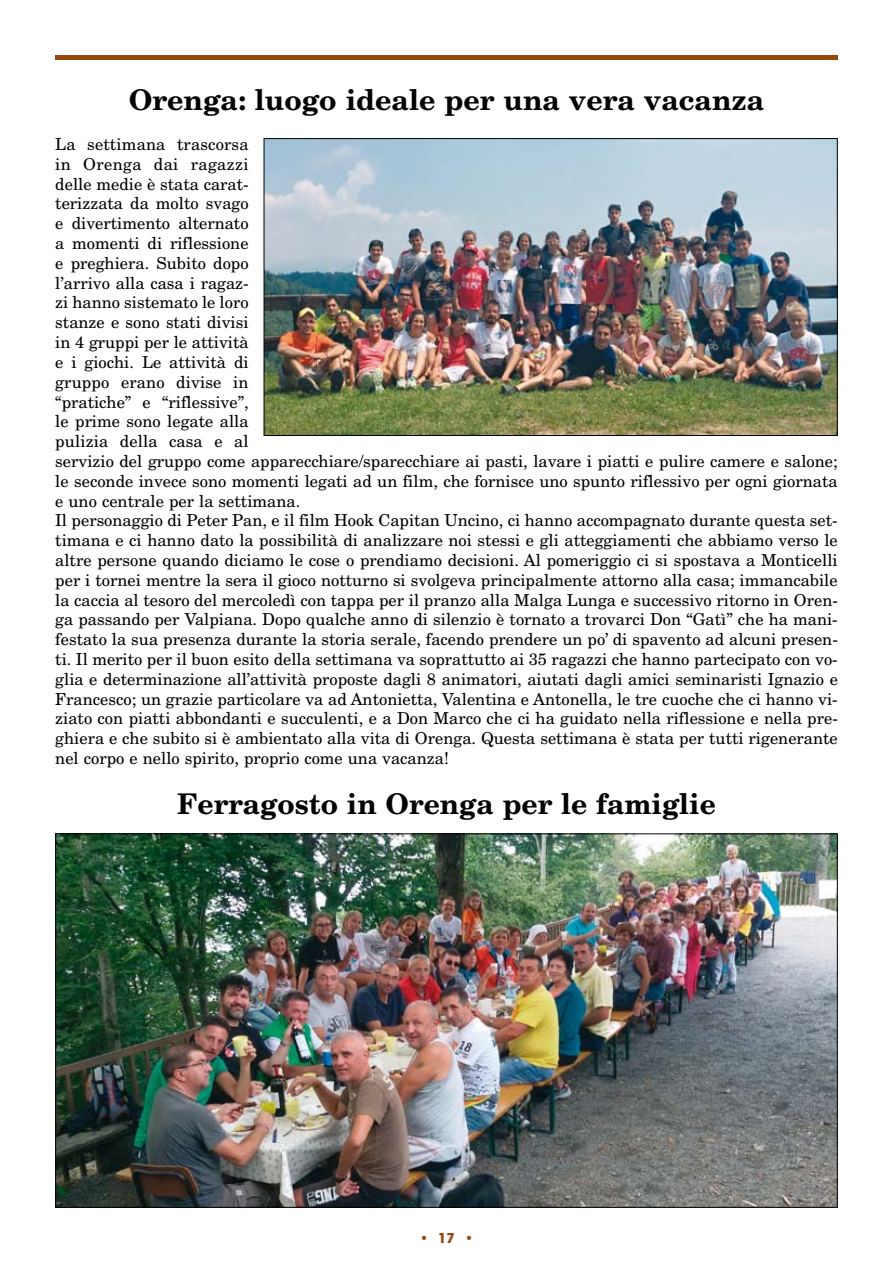
<style>
.page{position:relative;width:893px;height:1263px;background:#fff}
.page>*{position:absolute;margin:0;border:0;box-sizing:border-box;transform-origin:0 0}
.t1{font:700 28.5px "New Century Schlbk";color:#000}
.t2{font:16.5px/19.8px "New Century Schlbk";color:#000}
.t3{font:700 13.5px "Avant Garde";color:#99460e}
</style>
<div class="page">
<div style="left:55px;top:55px;width:783px;height:5px;background:#99460e"></div>
<img style="left:266px;top:140px;width:570px;height:294px">
<div style="left:264px;top:138px;width:574px;height:298px;border:1px solid #000"></div>
<img style="left:57px;top:835px;width:779px;height:371px">
<h1 class="t1" style="left:129px;top:82px;width:637px">Orenga: luogo ideale per una vera vacanza</h1>
<p class="t2" style="left:55px;top:134px;width:784px">La settimana trascorsa<br>in Orenga dai ragazzi<br>delle medie è stata carat-<br>terizzata da molto svago<br>e divertimento alternato<br>a momenti di riflessione<br>e preghiera. Subito dopo<br>l’arrivo alla casa i ragaz-<br>zi hanno sistemato le loro<br>stanze e sono stati divisi<br>in 4 gruppi per le attività<br>e i giochi. Le attività di<br>gruppo erano divise in<br>“pratiche” e “riflessive”,<br>le prime sono legate alla<br>pulizia della casa e al<br>servizio del gruppo come apparecchiare/sparecchiare ai pasti, lavare i piatti e pulire camere e salone; le seconde invece sono momenti legati ad un film, che fornisce uno spunto riflessivo per ogni giornata e uno centrale per la settimana.<br>Il personaggio di Peter Pan, e il film Hook Capitan Uncino, ci hanno accompagnato durante questa set&shy;timana e ci hanno dato la possibilità di analizzare noi stessi e gli atteggiamenti che abbiamo verso le altre persone quando diciamo le cose o prendiamo decisioni. Al pomeriggio ci si spostava a Monticelli per i tornei mentre la sera il gioco notturno si svolgeva principalmente attorno alla casa; immancabile la caccia al tesoro del mercoledì con tappa per il pranzo alla Malga Lunga e successivo ritorno in Oren&shy;ga passando per Valpiana. Dopo qualche anno di silenzio è tornato a trovarci Don “Gatì” che ha mani&shy;festato la sua presenza durante la storia serale, facendo prendere un po’ di spavento ad alcuni presen&shy;ti. Il merito per il buon esito della settimana va soprattutto ai 35 ragazzi che hanno partecipato con vo&shy;glia e determinazione all’attività proposte dagli 8 animatori, aiutati dagli amici seminaristi Ignazio e Francesco; un grazie particolare va ad Antonietta, Valentina e Antonella, le tre cuoche che ci hanno vi&shy;ziato con piatti abbondanti e succulenti, e a Don Marco che ci ha guidato nella riflessione e nella pre&shy;ghiera e che subito si è ambientato alla vita di Orenga. Questa settimana è stata per tutti rigenerante nel corpo e nello spirito, proprio come una vacanza!</p>
<h1 class="t1" style="left:177px;top:785px;width:540px">Ferragosto in Orenga per le famiglie</h1>
<p class="t3" style="left:419px;top:1230px;width:56px">• 17 •</p>
</div>
